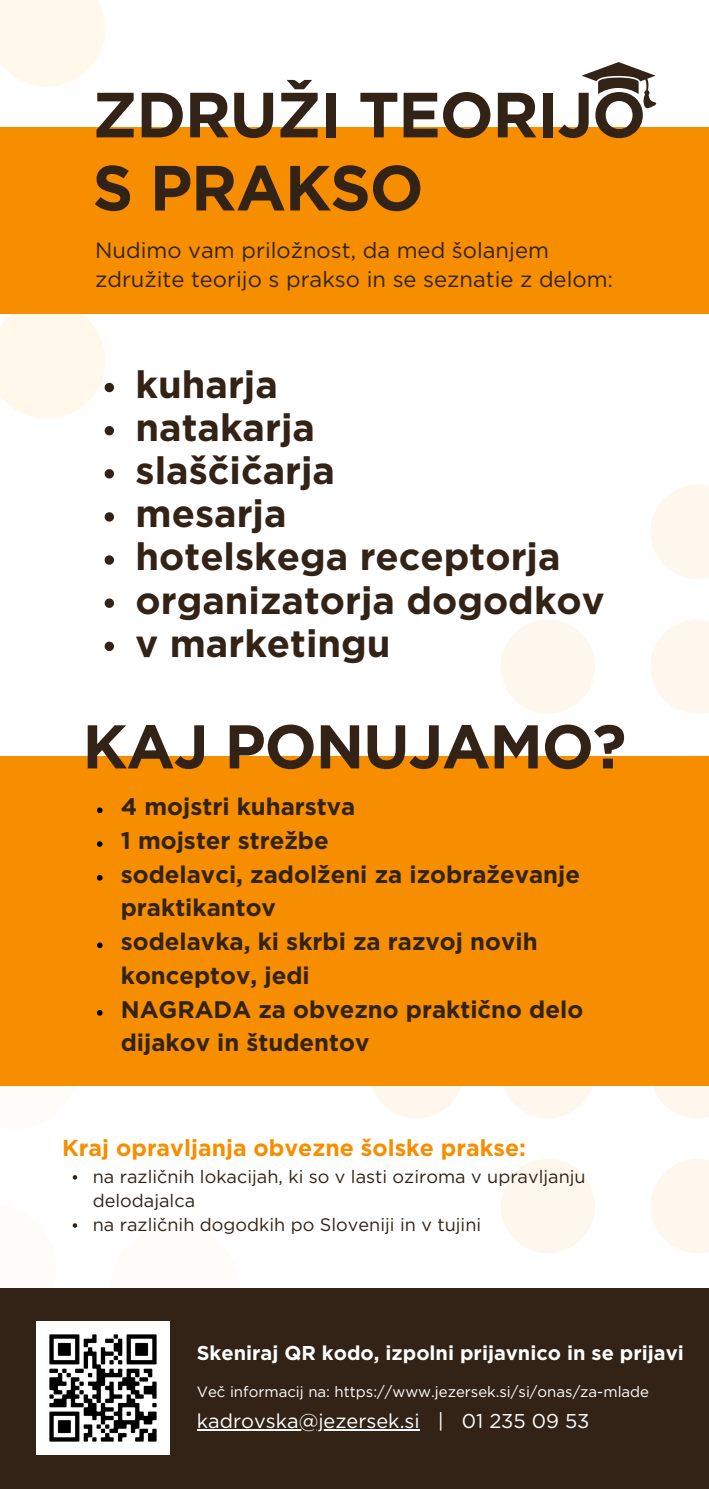
<style>
.page{position:relative;width:709px;height:1489px;background:#fff}
.page>*{position:absolute;margin:0;border:0;box-sizing:border-box;transform-origin:0 0}
.t1{font:700 63.75px/73px "Gotham";letter-spacing:-.02em;color:#322316}
.t2{font:700 61.75px "Gotham";letter-spacing:-.02em;color:#322316}
.t3{font:700 38px "Gotham";color:#322316}
.t4{font:700 24px/33.8px "Gotham";color:#322316}
.t5{font:700 23px "Gotham";color:#f68e00}
.t6{font:22px/29.2px "Gotham";color:#322316}
.t7{font:700 20px "Gotham";color:#fff}
.t8{font:20px "Gotham";color:#fff}
.t9{font:18px/24px "Gotham";color:#322316}
.t10{font:15px "Gotham";color:#fff}
</style>
<div class="page">
<svg style="left:0;top:0;width:105px;height:87px;background:#fff8ed"></svg>
<svg style="left:0;top:1085px;width:86px;height:1px"></svg>
<svg style="left:650px;top:620px;width:59px;height:94px"></svg>
<svg style="left:687px;top:754px;width:21px;height:2px"></svg>
<svg style="left:650px;top:1085px;width:59px;height:33px"></svg>
<svg style="left:650px;top:1159px;width:59px;height:94px"></svg>
<svg style="left:500px;top:1085px;width:95px;height:33px"></svg>
<svg style="left:650px;top:485px;width:59px;height:94px"></svg>
<svg style="left:501px;top:620px;width:94px;height:94px"></svg>
<svg style="left:501px;top:1159px;width:94px;height:94px"></svg>
<svg style="left:369px;top:1085px;width:95px;height:33px"></svg>
<svg style="left:581px;top:62px;width:75px;height:47px"></svg>
<div style="left:0;top:127px;width:709px;height:187px;background:#f68e00"></div>
<div style="left:0;top:756px;width:709px;height:329px;background:#f68e00"></div>
<div style="left:0;top:1288px;width:709px;height:200px;background:#322316"></div>
<img style="left:37px;top:1321px;width:133px;height:133px">
<svg style="left:97px;top:807px;width:6px;height:6px"></svg>
<svg style="left:97px;top:841px;width:6px;height:6px"></svg>
<svg style="left:97px;top:875px;width:6px;height:5px"></svg>
<svg style="left:97px;top:942px;width:6px;height:6px"></svg>
<svg style="left:97px;top:1010px;width:6px;height:5px"></svg>
<hr style="left:197px;top:1429px;width:223px;height:1px;background:#fff">
<svg style="left:0;top:314px;width:114px;height:105px"></svg>
<svg style="left:105px;top:426px;width:9px;height:9px"></svg>
<svg style="left:105px;top:469px;width:9px;height:9px"></svg>
<svg style="left:105px;top:512px;width:9px;height:10px"></svg>
<svg style="left:105px;top:555px;width:9px;height:10px"></svg>
<svg style="left:105px;top:598px;width:9px;height:10px"></svg>
<svg style="left:105px;top:642px;width:9px;height:9px"></svg>
<svg style="left:73px;top:1175px;width:4px;height:4px"></svg>
<svg style="left:73px;top:1223px;width:4px;height:5px"></svg>
<p class="t1" style="left:92px;top:82px;width:555px">ZDRUŽI TEORIJO<br>S PRAKSO</p>
<p class="t6" style="left:95px;top:236px;width:519px">Nudimo vam priložnost, da med šolanjem združite teorijo s prakso in se seznatie z delom:</p>
<p class="t3" style="left:136px;top:367px;width:144px">kuharja</p>
<p class="t3" style="left:136px;top:411px;width:181px">natakarja</p>
<h1 class="t3" style="left:136px;top:454px;width:201px">slaščičarja</h1>
<p class="t3" style="left:136px;top:497px;width:152px">mesarja</p>
<p class="t3" style="left:136px;top:540px;width:426px">hotelskega receptorja</p>
<p class="t3" style="left:136px;top:583px;width:470px">organizatorja dogodkov</p>
<p class="t3" style="left:136px;top:626px;width:256px">v marketingu</p>
<h1 class="t2" style="left:82px;top:719px;width:545px">KAJ PONUJAMO?</h1>
<p class="t4" style="left:121px;top:791px;width:236px">4 mojstri kuharstva</p>
<p class="t4" style="left:121px;top:825px;width:209px">1 mojster strežbe</p>
<p class="t4" style="left:121px;top:858px;width:461px">sodelavci, zadolženi za izobraževanje praktikantov</p>
<p class="t4" style="left:121px;top:926px;width:418px">sodelavka, ki skrbi za razvoj novih konceptov, jedi</p>
<p class="t4" style="left:121px;top:993px;width:464px">NAGRADA za obvezno praktično delo dijakov in študentov</p>
<p class="t5" style="left:62px;top:1137px;width:465px">Kraj opravljanja obvezne šolske prakse:</p>
<h3 class="t9" style="left:93px;top:1165px;width:494px">na različnih lokacijah, ki so v lasti oziroma v upravljanju delodajalca</h3>
<p class="t9" style="left:93px;top:1213px;width:390px">na različnih dogodkih po Sloveniji in v tujini</p>
<p class="t7" style="left:197px;top:1344px;width:488px">Skeniraj QR kodo, izpolni prijavnico in se prijavi</p>
<p class="t10" style="left:197px;top:1385px;width:454px">Več informacij na: https://www.jezersek.si/si/onas/za-mlade</p>
<p class="t8" style="left:197px;top:1411px;width:394px">kadrovska@jezersek.si | 01 235 09 53</p>
</div>
